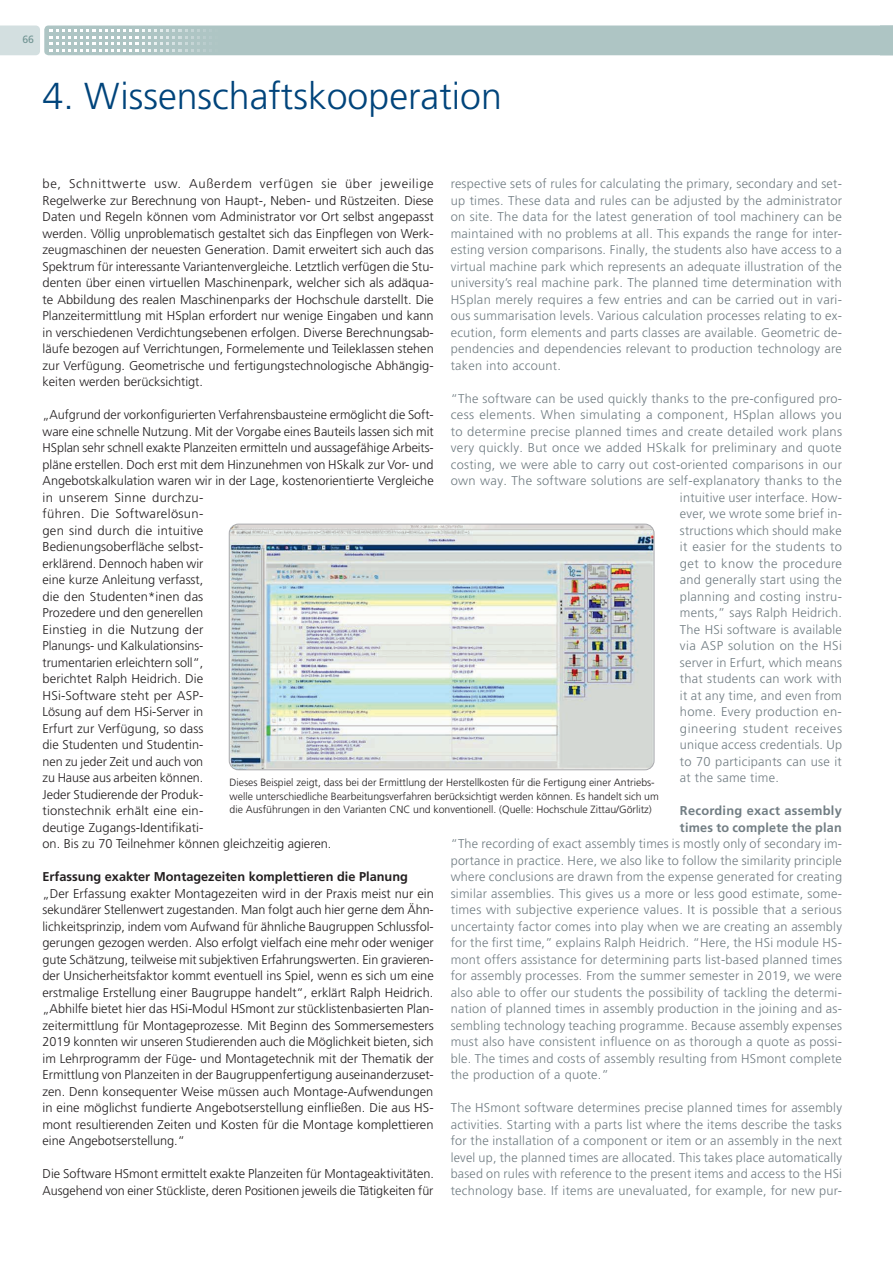
<style>
.page{position:relative;width:893px;height:1263px;background:#fff}
.page>*{position:absolute;margin:0;border:0;box-sizing:border-box;transform-origin:0 0}
.t1{font:300 37.5px "Frutiger LT Pro";color:#00447b}
.t2{font:300 12.75px/16.5px "Frutiger LT Pro";color:#231f20;text-align:justify}
.t3{font:300 12.75px/16.5px "Frutiger LT Pro";letter-spacing:.02em;color:#717d83;text-align:justify}
.t4{font:700 12.75px "Frutiger LT Pro";color:#231f20}
.t5{font:700 12.75px/16.5px "Frutiger LT Pro";letter-spacing:.02em;color:#717d83}
.t6{font:300 12.75px "Frutiger LT Pro";letter-spacing:.045em;color:#717d83}
.t7{font:300 10.5px/13.5px "Frutiger LT Pro";color:#231f20}
.t8{font:10.5px "Frutiger LT Pro";color:#719493}
</style>
<div class="page">
<svg style="left:0;top:26px;width:893px;height:29px;background:#b2c8c7"></svg>
<img style="left:229px;top:524px;width:425px;height:246px">
<div style="left:229px;top:524px;width:425px;height:246px;border:1px solid #a8a9ad;border-radius:9px"></div>
<p class="t8" style="left:22px;top:33px;width:13px">66</p>
<h1 class="t1" style="left:43px;top:74px;width:461px">4. Wissenschaftskooperation</h1>
<p class="t2" style="left:43px;top:176px;width:393px">be, Schnittwerte usw. Außerdem verfügen sie über jeweilige Regelwerke zur Berechnung von Haupt-, Neben- und Rüstzeiten. Diese Daten und Regeln können vom Administrator vor Ort selbst angepasst werden. Völlig unproblematisch gestaltet sich das Einpflegen von Werk&shy;zeugmaschinen der neuesten Generation. Damit erweitert sich auch das Spektrum für interessante Variantenvergleiche. Letztlich verfügen die Stu&shy;denten über einen virtuellen Maschinenpark, welcher sich als adäqua&shy;te Abbildung des realen Maschinenparks der Hochschule darstellt. Die Planzeitermittlung mit HSplan erfordert nur wenige Eingaben und kann in verschiedenen Verdichtungsebenen erfolgen. Diverse Berechnungsab&shy;läufe bezogen auf Verrichtungen, Formelemente und Teileklassen stehen zur Verfügung. Geometrische und fertigungstechnologische Abhängig&shy;keiten werden berücksichtigt.</p>
<p class="t2" style="left:43px;top:407px;width:393px;text-align:left">„Aufgrund der vorkonfigurierten Verfahrensbausteine ermöglicht die Soft&shy;ware eine schnelle Nutzung. Mit der Vorgabe eines Bauteils lassen sich mit HSplan sehr schnell exakte Planzeiten ermitteln und aussagefähige Arbeits&shy;pläne erstellen. Doch erst mit dem Hinzunehmen von HSkalk zur Vor- und Angebotskalkulation waren wir in der Lage, kostenorientierte Vergleiche in unserem Sinne durchzu-<br>führen. Die Softwarelösun-<br>gen sind durch die intuitive<br>Bedienungsoberfläche selbst-<br>erklärend. Dennoch haben wir<br>eine kurze Anleitung verfasst,<br>die den Studenten*inen das<br>Prozedere und den generellen<br>Einstieg in die Nutzung der<br>Planungs- und Kalkulationsins-<br>trumentarien erleichtern soll“,<br>berichtet Ralph Heidrich. Die<br>HSi-Software steht per ASP-<br>Lösung auf dem HSi-Server in<br>Erfurt zur Verfügung, so dass<br>die Studenten und Studentin-<br>nen zu jeder Zeit und auch von<br>zu Hause aus arbeiten können.<br>Jeder Studierende der Produk-<br>tionstechnik erhält eine ein-<br>deutige Zugangs-Identifikati-<br>on. Bis zu 70 Teilnehmer können gleichzeitig agieren.</p>
<p class="t4" style="left:43px;top:869px;width:367px">Erfassung exakter Montagezeiten komplettieren die Planung</p>
<p class="t2" style="left:43px;top:885px;width:393px">„Der Erfassung exakter Montagezeiten wird in der Praxis meist nur ein sekundärer Stellenwert zugestanden. Man folgt auch hier gerne dem Ähn&shy;lichkeitsprinzip, indem vom Aufwand für ähnliche Baugruppen Schlussfol&shy;gerungen gezogen werden. Also erfolgt vielfach eine mehr oder weniger gute Schätzung, teilweise mit subjektiven Erfahrungswerten. Ein gravieren&shy;der Unsicherheitsfaktor kommt eventuell ins Spiel, wenn es sich um eine erstmalige Erstellung einer Baugruppe handelt“, erklärt Ralph Heidrich. „Abhilfe bietet hier das HSi-Modul HSmont zur stücklistenbasierten Plan&shy;zeitermittlung für Montageprozesse. Mit Beginn des Sommersemesters 2019 konnten wir unseren Studierenden auch die Möglichkeit bieten, sich im Lehrprogramm der Füge- und Montagetechnik mit der Thematik der Ermittlung von Planzeiten in der Baugruppenfertigung auseinanderzuset&shy;zen. Denn konsequenter Weise müssen auch Montage-Aufwendungen in eine möglichst fundierte Angebotserstellung einfließen. Die aus HS&shy;mont resultierenden Zeiten und Kosten für die Montage komplettieren eine Angebotserstellung.“</p>
<p class="t2" style="left:43px;top:1166px;width:393px">Die Software HSmont ermittelt exakte Planzeiten für Montageaktivitäten.<br>Ausgehend von einer Stückliste, deren Positionen jeweils die Tätigkeiten für</p>
<p class="t3" style="left:451px;top:176px;width:393px">respective sets of rules for calculating the primary, secondary and set&shy;up times. These data and rules can be adjusted by the administrator on site. The data for the latest generation of tool machinery can be maintained with no problems at all. This expands the range for inter&shy;esting version comparisons. Finally, the students also have access to a virtual machine park which represents an adequate illustration of the university’s real machine park. The planned time determination with HSplan merely requires a few entries and can be carried out in vari&shy;ous summarisation levels. Various calculation processes relating to ex&shy;ecution, form elements and parts classes are available. Geometric de&shy;pendencies and dependencies relevant to production technology are taken into account.</p>
<p class="t3" style="left:451px;top:390px;width:393px">“The software can be used quickly thanks to the pre-configured pro-</p>
<p class="t3" style="left:451px;top:407px;width:393px">cess elements. When simulating a component, HSplan allows you</p>
<p class="t3" style="left:451px;top:423px;width:393px">to determine precise planned times and create detailed work plans</p>
<p class="t3" style="left:451px;top:440px;width:392px">very quickly. But once we added HSkalk for preliminary and quote</p>
<p class="t3" style="left:451px;top:456px;width:393px">costing, we were able to carry out cost-oriented comparisons in our</p>
<p class="t3" style="left:451px;top:473px;width:393px">own way. The software solutions are self-explanatory thanks to the</p>
<p class="t3" style="left:680px;top:489px;width:163px">intuitive user interface. How-</p>
<p class="t3" style="left:680px;top:506px;width:163px">ever, we wrote some brief in-</p>
<p class="t3" style="left:680px;top:522px;width:163px">structions which should make</p>
<p class="t3" style="left:680px;top:539px;width:164px">it easier for the students to</p>
<p class="t3" style="left:680px;top:555px;width:164px">get to know the procedure</p>
<p class="t3" style="left:680px;top:572px;width:163px">and generally start using the</p>
<p class="t3" style="left:680px;top:588px;width:163px">planning and costing instru-</p>
<p class="t3" style="left:680px;top:605px;width:164px">ments,” says Ralph Heidrich.</p>
<p class="t3" style="left:680px;top:621px;width:164px">The HSi software is available</p>
<p class="t3" style="left:680px;top:638px;width:163px">via ASP solution on the HSi</p>
<p class="t3" style="left:680px;top:654px;width:164px">server in Erfurt, which means</p>
<p class="t3" style="left:680px;top:671px;width:164px">that students can work with</p>
<p class="t3" style="left:680px;top:687px;width:163px">it at any time, and even from</p>
<p class="t3" style="left:680px;top:704px;width:163px">home. Every production en-</p>
<p class="t6" style="left:680px;top:721px;width:164px">gineering student receives</p>
<p class="t3" style="left:680px;top:737px;width:164px">unique access credentials. Up</p>
<p class="t3" style="left:680px;top:753px;width:163px">to 70 participants can use it</p>
<p class="t3" style="left:680px;top:770px;width:100px">at the same time.</p>
<p class="t5" style="left:680px;top:802px;width:163px">Recording exact assembly times to complete the plan</p>
<p class="t3" style="left:451px;top:836px;width:393px">“The recording of exact assembly times is mostly only of secondary im&shy;portance in practice. Here, we also like to follow the similarity principle where conclusions are drawn from the expense generated for creating similar assemblies. This gives us a more or less good estimate, some&shy;times with subjective experience values. It is possible that a serious uncertainty factor comes into play when we are creating an assembly for the first time,” explains Ralph Heidrich. “Here, the HSi module HS&shy;mont offers assistance for determining parts list-based planned times for assembly processes. From the summer semester in 2019, we were also able to offer our students the possibility of tackling the determi&shy;nation of planned times in assembly production in the joining and as&shy;sembling technology teaching programme. Because assembly expenses must also have consistent influence on as thorough a quote as possi&shy;ble. The times and costs of assembly resulting from HSmont complete the production of a quote.”</p>
<p class="t3" style="left:451px;top:1100px;width:393px">The HSmont software determines precise planned times for assembly activities. Starting with a parts list where the items describe the tasks for the installation of a component or item or an assembly in the next level up, the planned times are allocated. This takes place automatically based on rules with reference to the present items and access to the HSi technology base. If items are unevaluated, for example, for new pur-</p>
<p class="t7" style="left:230px;top:776px;width:431px">Dieses Beispiel zeigt, dass bei der Ermittlung der Herstellkosten für die Fertigung einer Antriebs&shy;welle unterschiedliche Bearbeitungsverfahren berücksichtigt werden können. Es handelt sich um die Ausführungen in den Varianten CNC und konventionell. (Quelle: Hochschule Zittau/Görlitz)</p>
</div>
